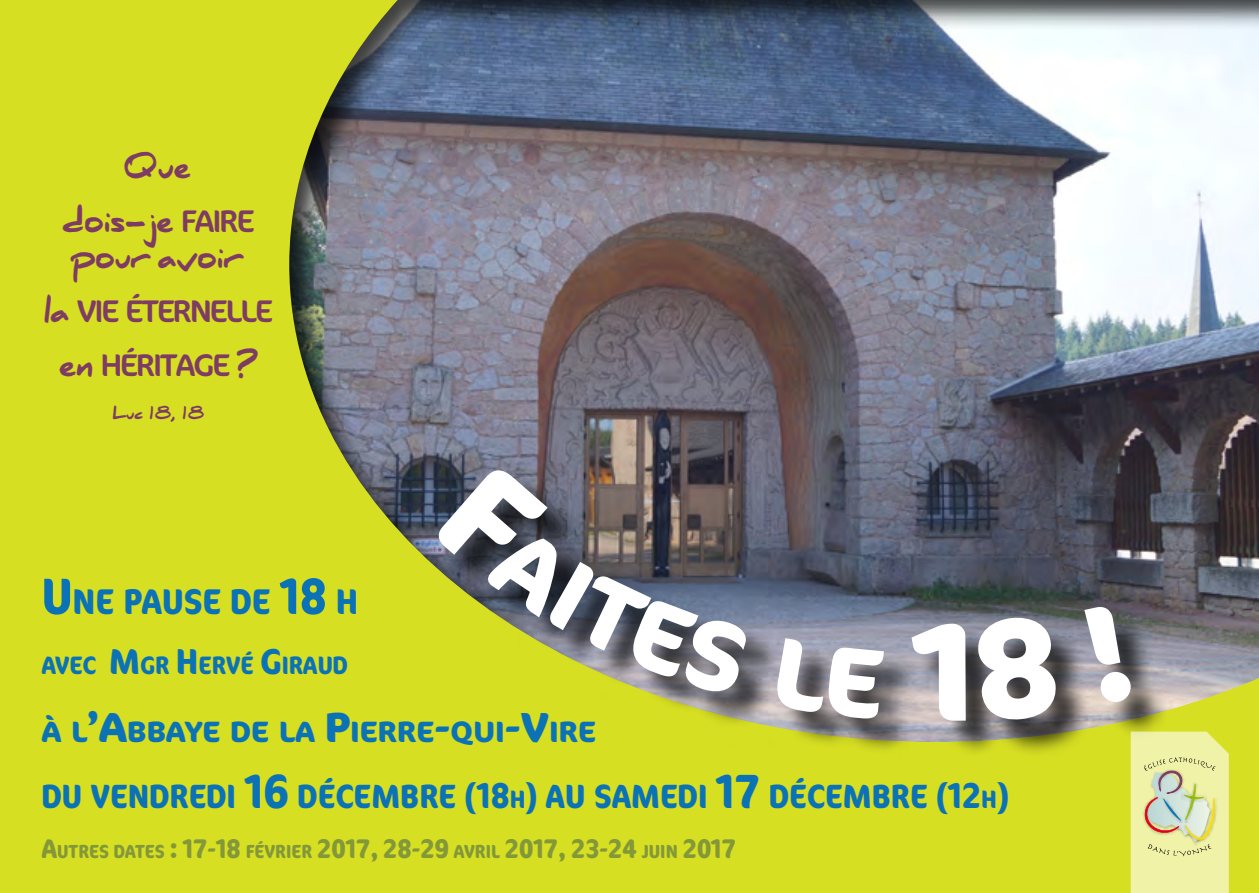
<style>
.page{position:relative;width:1259px;height:893px;background:#d7df23}
.page>*{position:absolute;margin:0;border:0;box-sizing:border-box;transform-origin:0 0}
.t1{font:700 140.7px "Cocon";color:#fff}
.t2{font:700 condensed 35.7px "Cocon";color:#0b72b5}
.t3{font:700 condensed 33.6px "Cocon";color:#0b72b5}
.t4{font:31.5px/54px "Cocon";letter-spacing:-.055em;color:#7e3c63;text-align:center}
.t5{font:900 30px "Daniel";letter-spacing:-.04em;color:#7e3c63}
.t6{font:700 29.4px "Cocon";color:#0b72b5}
.t7{font:700 condensed 27px "Cocon";color:#829839}
.t8{font:700 condensed 25.2px "Cocon";color:#0b72b5}
.t9{font:900 15px "Daniel";letter-spacing:-.04em;color:#7e3c63}
.s1{font-family:"Cocon";font-weight:400;font-size:31.5px}
.s2{font-family:"Daniel";font-weight:900;font-size:30px}
.s3{font-size:51px}
.s4{font-size:36px}
.s5{font-size:42px}
.s6{font-size:48px}
.s7{font-size:25.2px}
.s8{font-size:18.9px}
</style>
<div class="page">
<div style="left:263px;top:0;width:996px;height:743px;background:#000;opacity:.75"></div>
<div style="left:444px;top:476px;width:725px;height:282px;background:#000;opacity:.75"></div>
<svg style="left:1130px;top:732px;width:98px;height:161px;background:#e4e6a4"></svg>
<svg style="left:434px;top:464px;width:317px;height:233px"></svg>
<svg style="left:773px;top:638px;width:111px;height:82px;background:#8d8a92"></svg>
<svg style="left:975px;top:614px;width:83px;height:108px;background:#6a686d"></svg>
<svg style="left:1084px;top:604px;width:49px;height:101px;background:#817e83"></svg>
<p class="t5" style="left:124px;top:150px;width:69px">Que</p>
<p class="t5" style="left:62px;top:204px;width:194px">dois-je <span class="s1">FAIRE</span></p>
<p class="t5" style="left:72px;top:240px;width:173px">pour avoir</p>
<p class="t4" style="left:44px;top:285px;width:230px"><span class="s2">la</span> VIE ÉTERNELLE <span class="s2">en</span> HÉRITAGE <span class="s2">?</span></p>
<p class="t9" style="left:113px;top:405px;width:92px">Luc 18, 18</p>
<p class="t2" style="left:42px;top:581px;width:318px"><span class="s3">U</span>NE PAUSE DE <span class="s3">18</span> H</p>
<p class="t8" style="left:42px;top:651px;width:308px">AVEC <span class="s4">M</span>GR <span class="s4">H</span> ERVÉ <span class="s4">G</span>IRAUD</p>
<p class="t6" style="left:42px;top:714px;width:556px">À L<span class="s5">’A</span>BBAYE DE LA <span class="s5">P</span>IERRE<span class="s5">-</span>QUI<span class="s5">-V</span>IRE</p>
<p class="t3" style="left:42px;top:777px;width:968px">DU VENDREDI <span class="s6">16</span> DÉCEMBRE <span class="s4">(18</span><span class="s7">H</span><span class="s4">)</span> AU SAMEDI <span class="s6">17</span> DÉCEMBRE <span class="s4">(12</span><span class="s7">H</span><span class="s4">)</span></p>
<p class="t7" style="left:42px;top:833px;width:696px">A<span class="s8">UTRES DATES</span> : 17-18 <span class="s8">FÉVRIER</span> 2017, 28-29 <span class="s8">AVRIL</span> 2017, 23-24 <span class="s8">JUIN</span> 2017</p>
<p class="t1" style="left:912px;top:587px;width:67px">1</p>
</div>
